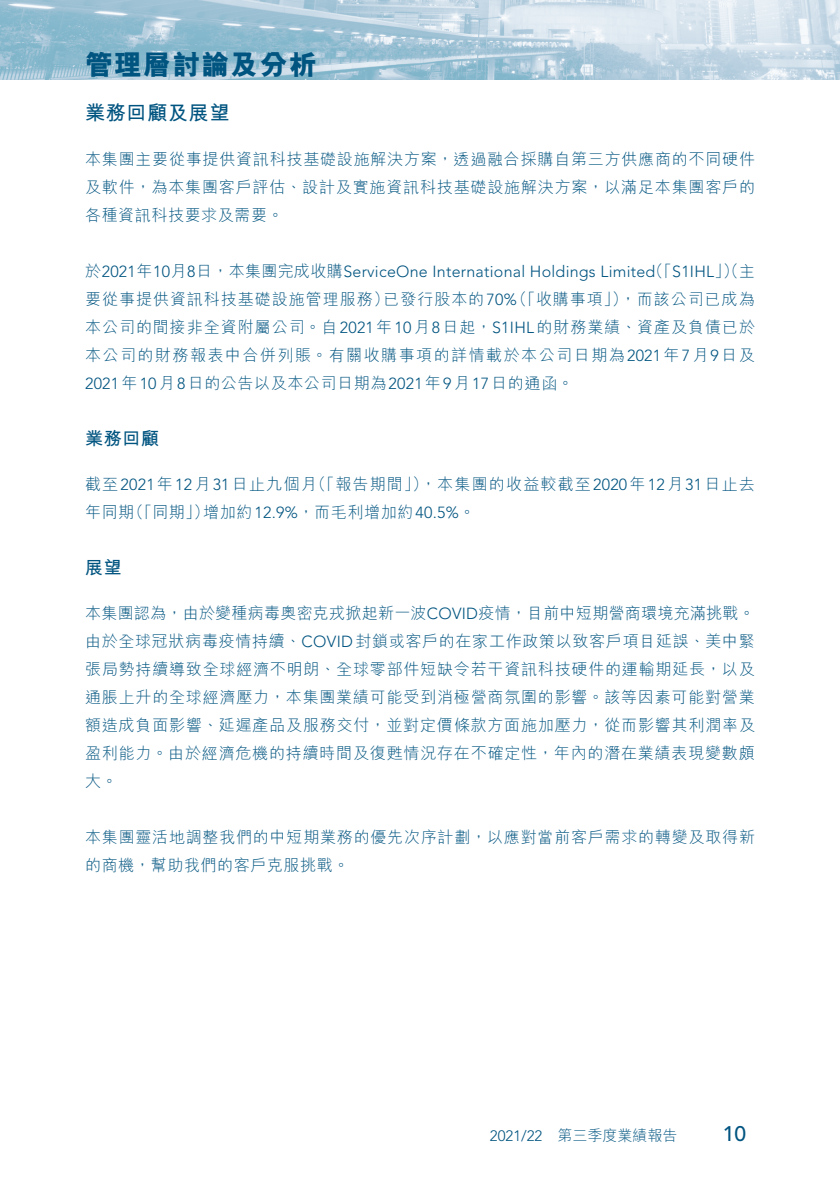
<style>
.page{position:relative;width:840px;height:1191px;background:#fff}
.page>*{position:absolute;margin:0;border:0;box-sizing:border-box;transform-origin:0 0}
.Running_Head{font:800 28px "M Hei HK";letter-spacing:.04em;color:#005480}
.t1{font:500 21px "Avenir LT Std";color:#005480}
._01_H1{font:700 20px "M Hei HK";letter-spacing:.035em;color:#005480}
._02_H2{font:700 18px "M Hei HK";letter-spacing:.035em;color:#005480}
._00_txt{font:300 16px/28px "M Hei HK";letter-spacing:.05em;color:#005480;text-align:justify}
._00_txt-2{font:300 16px/28px "M Hei HK";letter-spacing:.075em;color:#005480}
.t2{font:300 15px "M Hei HK";color:#005480}
.s1{font-family:"Avenir LT Std"}
</style>
<div class="page">
<img style="left:0;top:0;width:839px;height:79px">
<p class="Running_Head" style="left:85px;top:50px;width:233px">管理層討論及分析</p>
<p class="_01_H1" style="left:85px;top:98px;width:146px">業務回顧及展望</p>
<p class="_00_txt" style="left:85px;top:145px;width:671px">本集團主要從事提供資訊科技基礎設施解決方案，透過融合採購自第三方供應商的不同硬件及軟件，為本集團客戶評估、設計及實施資訊科技基礎設施解決方案，以滿足本集團客戶的各種資訊科技要求及需要。</p>
<p class="_00_txt" style="left:85px;top:257px;width:671px">於<span class="s1">2021</span>年<span class="s1">10</span>月<span class="s1">8</span>日，本集團完成收購<span class="s1">ServiceOne International Holdings Limited</span>（「<span class="s1">S1IHL</span>」）（主要從事提供資訊科技基礎設施管理服務）已發行股本的<span class="s1">70%</span>（「收購事項」），而該公司已成為本公司的間接非全資附屬公司。自<span class="s1">2021</span>年<span class="s1">10</span>月<span class="s1">8</span>日起，<span class="s1">S1IHL</span>的財務業績、資產及負債已於本公司的財務報表中合併列賬。有關收購事項的詳情載於本公司日期為<span class="s1">2021</span>年<span class="s1">7</span>月<span class="s1">9</span>日及<span class="s1">2021</span>年<span class="s1">10</span>月<span class="s1">8</span>日的公告以及本公司日期為<span class="s1">2021</span>年<span class="s1">9</span>月<span class="s1">17</span>日的通函。</p>
<p class="_02_H2" style="left:85px;top:425px;width:75px">業務回顧</p>
<p class="_00_txt-2" style="left:85px;top:470px;width:671px">截至<span class="s1">2021</span>年<span class="s1">12</span>月<span class="s1">31</span>日止九個月（「報告期間」），本集團的收益較截至<span class="s1">2020</span>年<span class="s1">12</span>月<span class="s1">31</span>日止去年同期（「同期」）增加約<span class="s1">12.9%</span>，而毛利增加約<span class="s1">40.5%</span>。</p>
<p class="_02_H2" style="left:85px;top:554px;width:38px">展望</p>
<p class="_00_txt" style="left:85px;top:599px;width:671px">本集團認為，由於變種病毒奧密克戎掀起新一波<span class="s1">COVID</span>疫情，目前中短期營商環境充滿挑戰。由於全球冠狀病毒疫情持續、<span class="s1">COVID</span>封鎖或客戶的在家工作政策以致客戶項目延誤、美中緊張局勢持續導致全球經濟不明朗、全球零部件短缺令若干資訊科技硬件的運輸期延長，以及通脹上升的全球經濟壓力，本集團業績可能受到消極營商氛圍的影響。該等因素可能對營業額造成負面影響、延遲產品及服務交付，並對定價條款方面施加壓力，從而影響其利潤率及盈利能力。由於經濟危機的持續時間及復甦情況存在不確定性，年內的潛在業績表現變數頗大。</p>
<p class="_00_txt" style="left:85px;top:823px;width:671px">本集團靈活地調整我們的中短期業務的優先次序計劃，以應對當前客戶需求的轉變及取得新的商機，幫助我們的客戶克服挑戰。</p>
<p class="t2" style="left:489px;top:1127px;width:189px"><span class="s1">2021/22</span> 第三季度業績報告</p>
<p class="t1" style="left:722px;top:1121px;width:25px">10</p>
</div>
